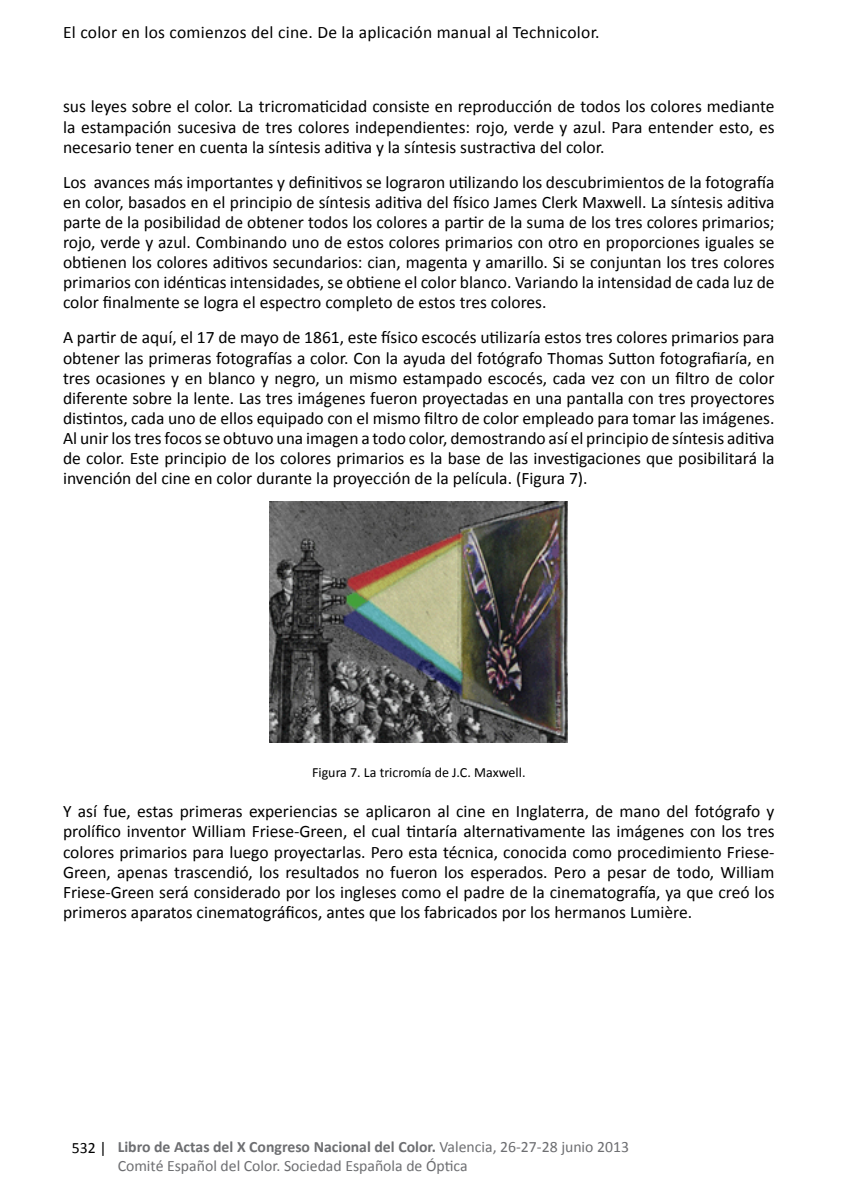
<style>
.page{position:relative;width:859px;height:1191px;background:#fff}
.page>*{position:absolute;margin:0;border:0;box-sizing:border-box;transform-origin:0 0}
.titulo_castellano{font:17.5px/20.1px "Calibri";color:#000;text-align:justify}
.t1{font:15.75px/18.9px "Calibri";color:#6d6e71}
.t2{font:15.75px "Calibri";color:#000}
.Subtitle{font:14px "Calibri";color:#000}
.s1{font-weight:700}
</style>
<div class="page">
<img style="left:270px;top:502px;width:297px;height:240px">
<p class="titulo_castellano" style="left:63px;top:22px;width:538px">El color en los comienzos del cine. De la aplicación manual al Technicolor.</p>
<p class="titulo_castellano" style="left:63px;top:97px;width:712px">sus leyes sobre el color. La tricromaticidad consiste en reproducción de todos los colores mediante la estampación sucesiva de tres colores independientes: rojo, verde y azul. Para entender esto, es necesario tener en cuenta la síntesis aditiva y la síntesis sustractiva del color.</p>
<p class="titulo_castellano" style="left:63px;top:172px;width:712px">Los avances más importantes y definitivos se lograron utilizando los descubrimientos de la fotografía en color, basados en el principio de síntesis aditiva del físico James Clerk Maxwell. La síntesis aditiva parte de la posibilidad de obtener todos los colores a partir de la suma de los tres colores primarios; rojo, verde y azul. Combinando uno de estos colores primarios con otro en proporciones iguales se obtienen los colores aditivos secundarios: cian, magenta y amarillo. Si se conjuntan los tres colores primarios con idénticas intensidades, se obtiene el color blanco. Variando la intensidad de cada luz de color finalmente se logra el espectro completo de estos tres colores.</p>
<p class="titulo_castellano" style="left:63px;top:328px;width:712px">A partir de aquí, el 17 de mayo de 1861, este físico escocés utilizaría estos tres colores primarios para obtener las primeras fotografías a color. Con la ayuda del fotógrafo Thomas Sutton fotografiaría, en tres ocasiones y en blanco y negro, un mismo estampado escocés, cada vez con un filtro de color diferente sobre la lente. Las tres imágenes fueron proyectadas en una pantalla con tres proyectores distintos, cada uno de ellos equipado con el mismo filtro de color empleado para tomar las imágenes.<br>Al unir los tres focos se obtuvo una imagen a todo color, demostrando así el principio de síntesis aditiva de color. Este principio de los colores primarios es la base de las investigaciones que posibilitará la invención del cine en color durante la proyección de la película. (Figura 7).</p>
<p class="Subtitle" style="left:312px;top:764px;width:215px">Figura 7. La tricromía de J.C. Maxwell.</p>
<p class="titulo_castellano" style="left:63px;top:801px;width:712px">Y así fue, estas primeras experiencias se aplicaron al cine en Inglaterra, de mano del fotógrafo y prolífico inventor William Friese-Green, el cual tintaría alternativamente las imágenes con los tres colores primarios para luego proyectarlas. Pero esta técnica, conocida como procedimiento Friese-Green, apenas trascendió, los resultados no fueron los esperados. Pero a pesar de todo, William Friese-Green será considerado por los ingleses como el padre de la cinematografía, ya que creó los primeros aparatos cinematográficos, antes que los fabricados por los hermanos Lumière.</p>
<p class="t2" style="left:72px;top:1137px;width:36px">532 |</p>
<p class="t1" style="left:118px;top:1137px;width:512px"><span class="s1">Libro de Actas del X Congreso Nacional del Color.</span> Valencia, 26-27-28 junio 2013<br>Comité Español del Color. Sociedad Española de Óptica</p>
</div>
